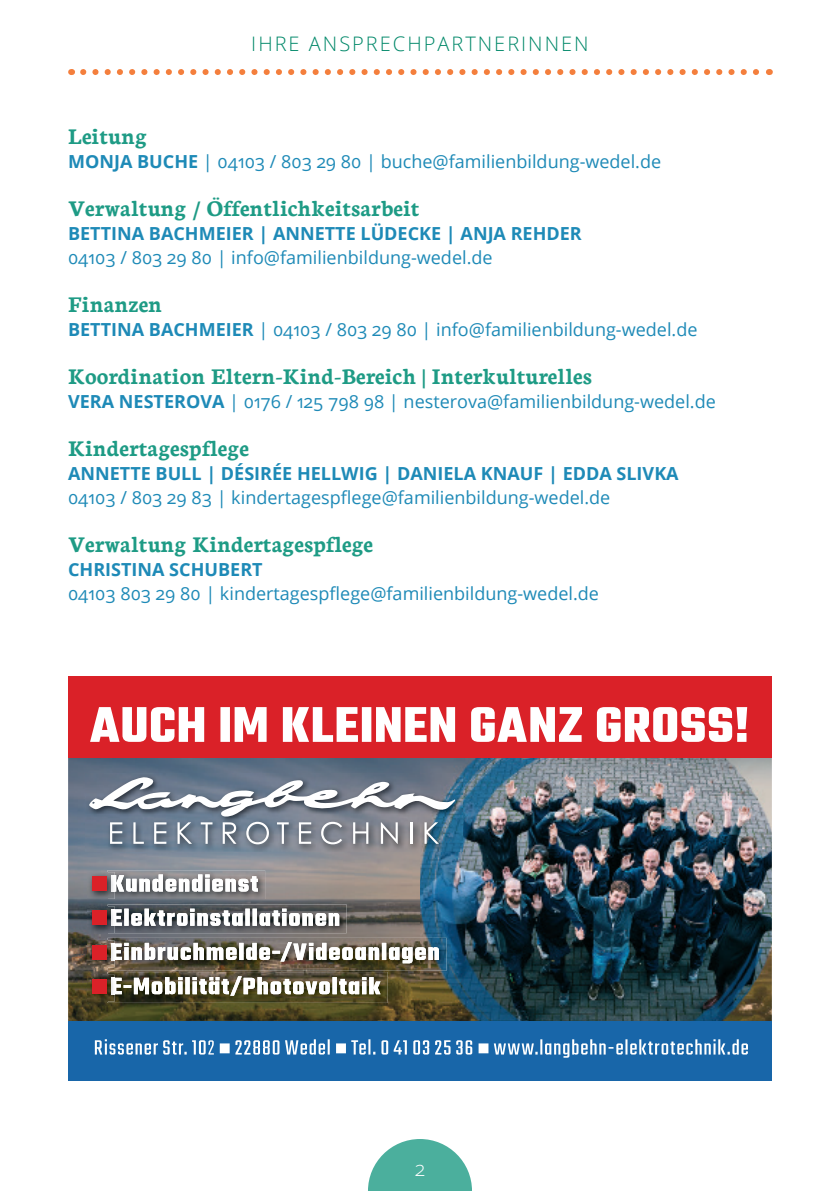
<style>
.page{position:relative;width:840px;height:1191px;background:#fff}
.page>*{position:absolute;margin:0;border:0;box-sizing:border-box;transform-origin:0 0}
.t1{font:700 24px "Neuton";color:#1e9b85}
.t2{font:300 20px "Open Sans";letter-spacing:.1em;color:#008869}
.t3{font:300 20px "Open Sans";color:#fff}
.t4{font:18px "Open Sans";color:#1e8ab7}
.t5{font:700 18px "Open Sans";color:#1e8ab7}
.s1{font-weight:700}
</style>
<div class="page">
<svg style="left:83px;top:69px;width:676px;height:6px"></svg>
<svg style="left:368px;top:1139px;width:103px;height:52px"></svg>
<img style="left:68px;top:758px;width:352px;height:263px">
<img style="left:420px;top:758px;width:351px;height:263px">
<div style="left:68px;top:676px;width:703px;height:82px;background:#da2128"></div>
<img style="left:107px;top:972px;width:280px;height:30px">
<svg style="left:115px;top:976px;width:265px;height:19px"></svg>
<img style="left:88px;top:974px;width:27px;height:27px">
<img style="left:112px;top:977px;width:3px;height:17px">
<div style="left:92px;top:979px;width:15px;height:14px;background:#da2128"></div>
<img style="left:107px;top:938px;width:339px;height:32px">
<svg style="left:115px;top:942px;width:323px;height:21px"></svg>
<img style="left:88px;top:940px;width:27px;height:27px">
<img style="left:112px;top:943px;width:3px;height:17px">
<div style="left:92px;top:944px;width:15px;height:15px;background:#da2128"></div>
<img style="left:107px;top:904px;width:239px;height:29px">
<svg style="left:115px;top:908px;width:224px;height:17px"></svg>
<img style="left:88px;top:906px;width:27px;height:27px">
<img style="left:112px;top:909px;width:3px;height:16px">
<div style="left:92px;top:910px;width:15px;height:15px;background:#da2128"></div>
<img style="left:107px;top:870px;width:158px;height:29px">
<svg style="left:115px;top:874px;width:143px;height:17px"></svg>
<img style="left:88px;top:872px;width:27px;height:27px">
<img style="left:112px;top:875px;width:3px;height:16px">
<div style="left:92px;top:876px;width:15px;height:15px;background:#da2128"></div>
<svg style="left:90px;top:707px;width:656px;height:35px"></svg>
<div style="left:68px;top:1021px;width:703px;height:59px;background:#1866a9"></div>
<svg style="left:95px;top:1039px;width:652px;height:18px"></svg>
<img style="left:86px;top:774px;width:376px;height:78px">
<svg style="left:89px;top:777px;width:366px;height:67px"></svg>
<p class="t2" style="left:251px;top:30px;width:339px">IHRE ANSPRECHPARTNERI NNEN</p>
<h1 class="t1" style="left:68px;top:123px;width:80px">Leitung</h1>
<p class="t4" style="left:68px;top:149px;width:594px"><span class="s1">MONJA BUCHE</span> | 04103 / 803 29 80 | buche@familienbildung-wedel.de</p>
<h1 class="t1" style="left:68px;top:195px;width:353px">Verwaltung / Öffentlichkeitsarbeit</h1>
<p class="t5" style="left:68px;top:221px;width:515px">BETTINA BACHM EIER | ANNETTE LÜDECKE | ANJA REHDER</p>
<p class="t4" style="left:68px;top:245px;width:426px">04103 / 803 29 80 | info@familienbildung-wedel.de</p>
<h1 class="t1" style="left:68px;top:291px;width:96px">Finanzen</h1>
<p class="t4" style="left:68px;top:317px;width:630px"><span class="s1">BETTINA BACHM EIER</span> | 04103 / 803 29 80 | info@familienbildung-wedel.de</p>
<h1 class="t1" style="left:68px;top:363px;width:525px">Koordination Eltern-Kind-Bereich | Interkulturelles</h1>
<p class="t4" style="left:68px;top:389px;width:649px"><span class="s1">VERA N ESTEROVA</span> | 0176 / 125 798 98 | nesterova@familienbildung-wedel.de</p>
<h1 class="t1" style="left:68px;top:435px;width:182px">Kindertagespflege</h1>
<p class="t5" style="left:68px;top:461px;width:611px">ANNETTE BULL | DÉSIRÉE H ELLWIG | DANIELA KNAUF | EDDA SLIVKA</p>
<p class="t4" style="left:68px;top:485px;width:543px">04103 / 803 29 83 | kindertagespflege@familienbildung-wedel.de</p>
<h1 class="t1" style="left:68px;top:531px;width:306px">Verwaltung Kindertagespflege</h1>
<p class="t5" style="left:68px;top:557px;width:196px">CHRISTINA SCHUBERT</p>
<p class="t4" style="left:68px;top:581px;width:532px">04103 803 29 80 | kindertagespflege@familienbildung-wedel.de</p>
<p class="t3" style="left:415px;top:1155px;width:11px">2</p>
</div>
